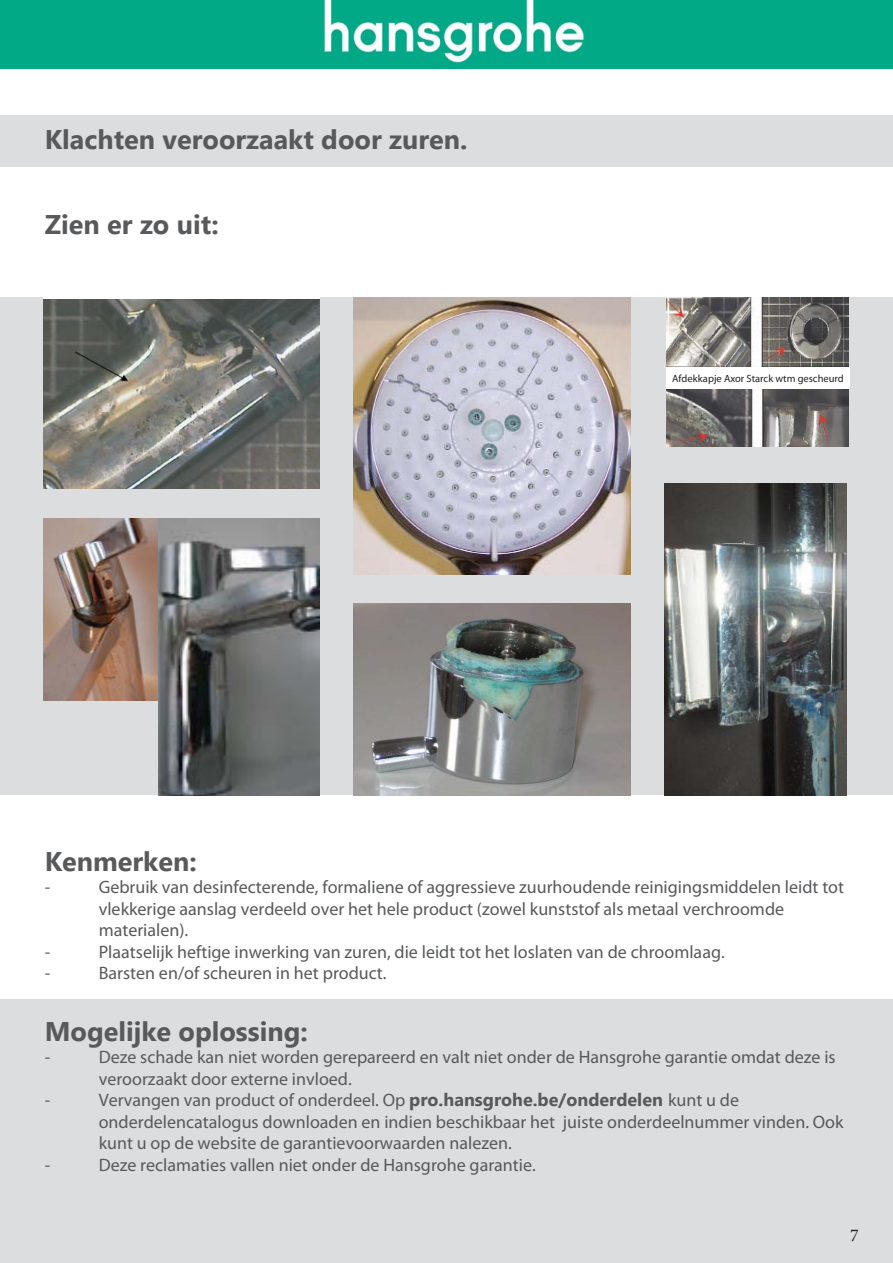
<style>
.page{position:relative;width:893px;height:1263px;background:#fff}
.page>*{position:absolute;margin:0;border:0;box-sizing:border-box;transform-origin:0 0}
.t1{font:700 27px "Segoe UI";color:#58595b}
.t2{font:18px/21.6px "Myriad Pro";color:#58595b}
.t3{font:18px "Minion Pro";color:#231f20}
.t4{font:10.5px "Myriad Pro";color:#231f20}
.s1{font-family:"Segoe UI";font-weight:700}
</style>
<div class="page">
<hr style="left:0;top:115px;width:1px;height:51px;background:#dcddde">
<div style="left:0;top:999px;width:13px;height:264px;background:#dcddde"></div>
<img style="left:0;top:0;width:892px;height:68px">
<div style="left:1px;top:115px;width:891px;height:51px;background:#dcddde"></div>
<div style="left:1px;top:298px;width:891px;height:497px;background:#dcddde"></div>
<div style="left:1px;top:999px;width:891px;height:264px;background:#dcddde"></div>
<img style="left:43px;top:299px;width:276px;height:189px">
<img style="left:43px;top:519px;width:115px;height:182px">
<img style="left:353px;top:298px;width:277px;height:276px">
<img style="left:353px;top:604px;width:277px;height:191px">
<img style="left:664px;top:484px;width:182px;height:311px">
<img style="left:158px;top:519px;width:161px;height:276px">
<img style="left:666px;top:298px;width:182px;height:149px">
<div style="left:666px;top:367px;width:184px;height:21px;background:#fff"></div>
<h1 class="t1" style="left:45px;top:120px;width:424px">Klachten veroorzaakt door zuren.</h1>
<h1 class="t1" style="left:45px;top:205px;width:175px">Zien er zo uit:</h1>
<p class="t4" style="left:672px;top:374px;width:173px">Afdekkapje Axor Starck wtm gescheurd</p>
<h1 class="t1" style="left:45px;top:842px;width:153px">Kenmerken:</h1>
<p class="t2" style="left:45px;top:877px;width:7px">-</p>
<p class="t2" style="left:99px;top:877px;width:747px">Gebruik van desinfecterende, formaliene of aggressieve zuurhoudende reinigingsmiddelen leidt tot vlekkerige aanslag verdeeld over het hele product (zowel kunststof als metaal verchroomde materialen).</p>
<p class="t2" style="left:45px;top:942px;width:7px">-</p>
<p class="t2" style="left:99px;top:942px;width:627px">Plaatselijk heftige inwerking van zuren, die leidt tot het loslaten van de chroomlaag.</p>
<p class="t2" style="left:45px;top:964px;width:7px">-</p>
<p class="t2" style="left:99px;top:964px;width:289px">Barsten en/of scheuren in het product.</p>
<h1 class="t1" style="left:45px;top:1012px;width:264px">Mogelijke oplossing:</h1>
<p class="t2" style="left:45px;top:1047px;width:7px">-</p>
<p class="t2" style="left:99px;top:1047px;width:738px">Deze schade kan niet worden gerepareerd en valt niet onder de Hansgrohe garantie omdat deze is veroorzaakt door externe invloed.</p>
<p class="t2" style="left:45px;top:1091px;width:7px">-</p>
<p class="t2" style="left:99px;top:1091px;width:746px">Vervangen van product of onderdeel. Op <span class="s1">pro.hansgrohe.be/onderdelen</span> kunt u de onderdelencatalogus downloaden en indien beschikbaar het juiste onderdeelnummer vinden. Ook kunt u op de website de garantievoorwaarden nalezen.</p>
<p class="t2" style="left:45px;top:1155px;width:7px">-</p>
<p class="t2" style="left:99px;top:1155px;width:438px">Deze reclamaties vallen niet onder de Hansgrohe garantie.</p>
<p class="t3" style="left:850px;top:1224px;width:10px">7</p>
</div>
